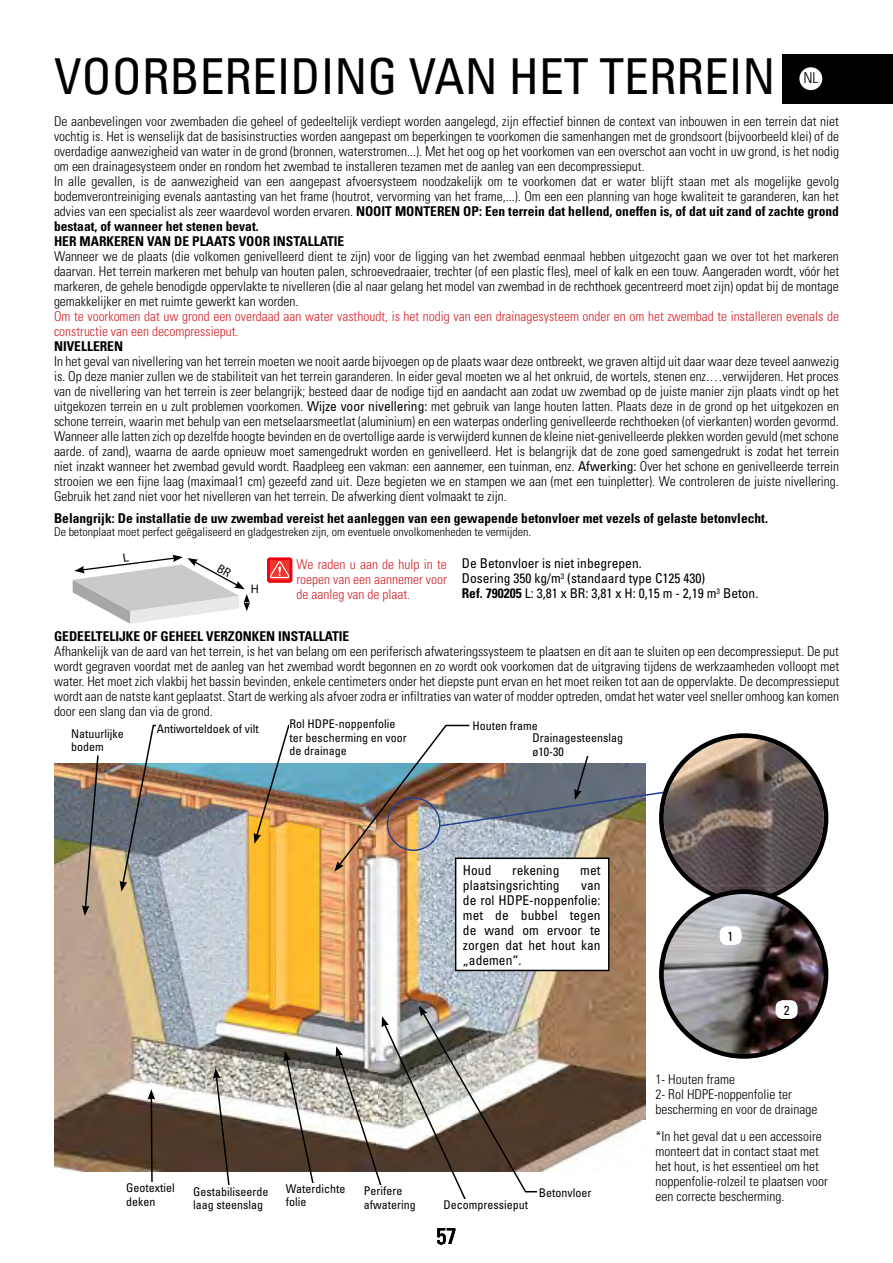
<style>
.page{position:relative;width:893px;height:1263px;background:#fff}
.page>*{position:absolute;margin:0;border:0;box-sizing:border-box;transform-origin:0 0}
.t1{font:condensed 49.5px "Univers";color:#000}
.t2{font:condensed 22.5px "Univers";color:#000}
.t3{font:300 condensed 15px "Univers";color:#000}
.t4{font:300 condensed 13.5px/15px "Univers";color:#000}
.t5{font:condensed 13.5px/15px "Univers";color:#000}
.t6{font:300 condensed 13.5px/15px "Univers";color:#d2232a}
.t7{font:700 condensed 13.5px "Univers";color:#000}
.t8{font:condensed 13.2px "Univers";color:#000}
.t9{font:12.45px "Myriad Pro";color:#000}
.t10{font:condensed 12px/13.5px "Univers";color:#000}
.t11{font:300 condensed 12px "Univers";color:#000}
.s1{font-weight:700}
.s2{font-weight:400}
</style>
<div class="page">
<div style="left:783px;top:54px;width:110px;height:49px;background:#000"></div>
<div style="left:799px;top:67px;width:23px;height:23px;background:#fff;border-radius:50%"></div>
<div style="left:266px;top:556px;width:27px;height:28px;border:3px solid #fff;border-radius:2px"></div>
<div style="left:269px;top:559px;width:22px;height:22px;background:#ef423d"></div>
<svg style="left:271px;top:561px;width:17px;height:17px"></svg>
<div style="left:267px;top:557px;width:25px;height:26px;border:3px solid #eb0312"></div>
<img style="left:55px;top:763px;width:591px;height:408px">
<img style="left:120px;top:724px;width:53px;height:167px">
<img style="left:254px;top:724px;width:56px;height:120px">
<svg style="left:148px;top:1089px;width:7px;height:93px"></svg>
<svg style="left:213px;top:1068px;width:29px;height:117px"></svg>
<svg style="left:283px;top:1051px;width:35px;height:132px"></svg>
<svg style="left:82px;top:755px;width:18px;height:161px;background:#8f8176"></svg>
<img style="left:336px;top:1006px;width:231px;height:193px">
<div style="left:71px;top:728px;width:58px;height:23px;background:#fff"></div>
<div style="left:157px;top:724px;width:111px;height:23px;background:#fff"></div>
<div style="left:289px;top:719px;width:122px;height:36px;background:#fff"></div>
<div style="left:537px;top:1187px;width:56px;height:9px;background:#fff"></div>
<div style="left:364px;top:1186px;width:54px;height:23px;background:#fff"></div>
<div style="left:286px;top:1183px;width:61px;height:26px;background:#fff"></div>
<div style="left:456px;top:858px;width:153px;height:112px;background:#fff"></div>
<div style="left:455px;top:857px;width:154px;height:114px;border:2px solid #000"></div>
<img style="left:334px;top:724px;width:494px;height:178px">
<img style="left:701px;top:886px;width:85px;height:12px">
<img style="left:661px;top:892px;width:165px;height:164px;border-radius:82px">
<div style="left:659px;top:889px;width:169px;height:170px;border:5px solid #000;border-radius:50%"></div>
<div style="left:720px;top:926px;width:22px;height:19px;background:#fff;border-radius:7px"></div>
<div style="left:776px;top:1000px;width:21px;height:19px;background:#fff;border-radius:7px"></div>
<svg style="left:73px;top:554px;width:177px;height:70px"></svg>
<h1 class="t1" style="left:54px;top:45px;width:723px">VOORBEREIDING VAN HET TERREIN</h1>
<p class="t3" style="left:803px;top:69px;width:16px">NL</p>
<p class="t4" style="left:54px;top:114px;width:786px">De aanbevelingen voor zwembaden die geheel of gedeeltelijk verdiept worden aangelegd, zijn effectief binnen de context van inbouwen in een terrein dat niet vochtig is. Het is wenselijk dat de basisinstructies worden aangepast om beperkingen te voorkomen die samenhangen met de grondsoort (bijvoorbeeld klei) of de overdadige aanwezigheid van water in de grond (bronnen, waterstromen...). Met het oog op het voorkomen van een overschot aan vocht in uw grond, is het nodig om een drainagesysteem onder en rondom het zwembad te installeren tezamen met de aanleg van een decompressieput.<br>In alle gevallen, is de aanwezigheid van een aangepast afvoersysteem noodzakelijk om te voorkomen dat er water blijft staan met als mogelijke gevolg bodemverontreiniging evenals aantasting van het frame (houtrot, vervorming van het frame,...). Om een een planning van hoge kwaliteit te garanderen, kan het advies van een specialist als zeer waardevol worden ervaren. <span class="s1">NOOIT MONTEREN OP: Een terrein dat hellend, oneffen is, of dat uit zand of zachte grond bestaat, of wanneer het stenen bevat.<br>HER MARKEREN VAN DE PLAATS VOOR INSTALLATIE</span></p>
<p class="t4" style="left:54px;top:249px;width:787px;text-align:justify">Wanneer we de plaats (die volkomen genivelleerd dient te zijn) voor de ligging van het zwembad eenmaal hebben uitgezocht gaan we over tot het markeren daarvan. Het terrein markeren met behulp van houten palen, schroevedraaier, trechter (of een plastic fles), meel of kalk en een touw. Aangeraden wordt, vóór het markeren, de gehele benodigde oppervlakte te nivelleren (die al naar gelang het model van zwembad in de rechthoek gecentreerd moet zijn) opdat bij de montage gemakkelijker en met ruimte gewerkt kan worden.</p>
<p class="t6" style="left:54px;top:309px;width:787px">Om te voorkomen dat uw grond een overdaad aan water vasthoudt, is het nodig van een drainagesysteem onder en om het zwembad te installeren evenals de constructie van een decompressieput.</p>
<p class="t7" style="left:54px;top:338px;width:71px">NIVELLEREN</p>
<p class="t4" style="left:54px;top:354px;width:786px;text-align:justify">In het geval van nivellering van het terrein moeten we nooit aarde bijvoegen op de plaats waar deze ontbreekt, we graven altijd uit daar waar deze teveel aanwezig is. Op deze manier zullen we de stabiliteit van het terrein garanderen. In eider geval moeten we al het onkruid, de wortels, stenen enz.…verwijderen. Het proces van de nivellering van het terrein is zeer belangrijk; besteed daar de nodige tijd en aandacht aan zodat uw zwembad op de juiste manier zijn plaats vindt op het uitgekozen terrein en u zult problemen voorkomen. <span class="s2">Wijze voor nivellering:</span> met gebruik van lange houten latten. Plaats deze in de grond op het uitgekozen en schone terrein, waarin met behulp van een metselaarsmeetlat (aluminium) en een waterpas onderling genivelleerde rechthoeken (of vierkanten) worden gevormd.<br>Wanneer alle latten zich op dezelfde hoogte bevinden en de overtollige aarde is verwijderd kunnen de kleine niet-genivelleerde plekken worden gevuld (met schone aarde. of zand), waarna de aarde opnieuw moet samengedrukt worden en genivelleerd. Het is belangrijk dat de zone goed samengedrukt is zodat het terrein niet inzakt wanneer het zwembad gevuld wordt. Raadpleeg een vakman: een aannemer, een tuinman, enz. <span class="s2">Afwerking:</span> Over het schone en genivelleerde terrein strooien we een fijne laag (maximaal1 cm) gezeefd zand uit. Deze begieten we en stampen we aan (met een tuinpletter). We controleren de juiste nivellering.<br>Gebruik het zand niet voor het nivelleren van het terrein. De afwerking dient volmaakt te zijn.</p>
<p class="t3" style="left:803px;top:69px;width:17px">EN</p>
<p class="t7" style="left:54px;top:509px;width:715px">Belangrijk: De installatie de uw zwembad vereist het aanleggen van een gewapende betonvloer met vezels of gelaste betonvlecht.</p>
<p class="t11" style="left:54px;top:525px;width:479px">De betonplaat moet perfect geëgaliseerd en gladgestreken zijn, om eventuele onvolkomenheden te vermijden.</p>
<p class="t5" style="left:462px;top:555px;width:298px">De Betonvloer is niet inbegrepen.<br>Dosering 350 kg/m<sup>3</sup> (standaard type C125 430)<br><span class="s1">Ref. 790205</span> L: 3,81 x BR: 3,81 x H: 0,15 m - 2,19 m<sup>3</sup> Beton.</p>
<p class="t6" style="left:296px;top:556px;width:152px;text-align:justify">We raden u aan de hulp in te roepen van een aannemer voor de aanleg van de plaat.</p>
<p class="t7" style="left:54px;top:628px;width:297px">GEDEELTELIJKE OF GEHEEL VERZONKEN INSTALLATIE</p>
<p class="t4" style="left:54px;top:644px;width:787px;text-align:justify">Afhankelijk van de aard van het terrein, is het van belang om een periferisch afwateringssysteem te plaatsen en dit aan te sluiten op een decompressieput. De put wordt gegraven voordat met de aanleg van het zwembad wordt begonnen en zo wordt ook voorkomen dat de uitgraving tijdens de werkzaamheden volloopt met water. Het moet zich vlakbij het bassin bevinden, enkele centimeters onder het diepste punt ervan en het moet reiken tot aan de oppervlakte. De decompressieput wordt aan de natste kant geplaatst. Start de werking als afvoer zodra er infiltraties van water of modder optreden, omdat het water veel sneller omhoog kan komen door een slang dan via de grond.</p>
<p class="t10" style="left:71px;top:726px;width:54px">Natuurlijke bodem</p>
<p class="t9" style="left:251px;top:581px;width:10px">H</p>
<p class="t10" style="left:157px;top:722px;width:103px">Antiworteldoek of vilt</p>
<p class="t10" style="left:289px;top:717px;width:119px">Rol HDPE-noppenfolie ter bescherming en voor de drainage</p>
<p class="t10" style="left:472px;top:718px;width:67px">Houten frame</p>
<p class="t10" style="left:532px;top:731px;width:92px">Drainagesteenslag ø10-30</p>
<p class="t5" style="left:463px;top:862px;width:30px">Houd</p>
<p class="t5" style="left:512px;top:862px;width:49px">rekening</p>
<p class="t5" style="left:580px;top:862px;width:22px">met</p>
<p class="t5" style="left:463px;top:877px;width:98px">plaatsingsrichting</p>
<p class="t5" style="left:463px;top:877px;width:139px;text-align:justify;text-indent:118px">van de rol HDPE-noppenfolie: met de bubbel tegen de wand om ervoor te zorgen dat het hout kan „ademen“.</p>
<p class="t10" style="left:126px;top:1181px;width:50px">Geotextiel deken</p>
<p class="t10" style="left:193px;top:1184px;width:77px">Gestabiliseerde laag steenslag</p>
<p class="t10" style="left:286px;top:1181px;width:61px">Waterdichte folie</p>
<p class="t10" style="left:364px;top:1184px;width:53px">Perifere afwatering</p>
<p class="t10" style="left:443px;top:1198px;width:86px">Decompressieput</p>
<h2 class="t2" style="left:436px;top:1221px;width:21px">57</h2>
<p class="t10" style="left:539px;top:1185px;width:54px">Betonvloer</p>
<p class="t8" style="left:728px;top:928px;width:7px">1</p>
<p class="t8" style="left:784px;top:1002px;width:7px">2</p>
<p class="t4" style="left:656px;top:1072px;width:163px">1- Houten frame<br>2- Rol HDPE-noppenfolie ter bescherming en voor de drainage</p>
<p class="t4" style="left:656px;top:1128px;width:174px">*In het geval dat u een accessoire monteert dat in contact staat met het hout, is het essentieel om het noppenfolie-rolzeil te plaatsen voor een correcte bescherming.</p>
</div>
